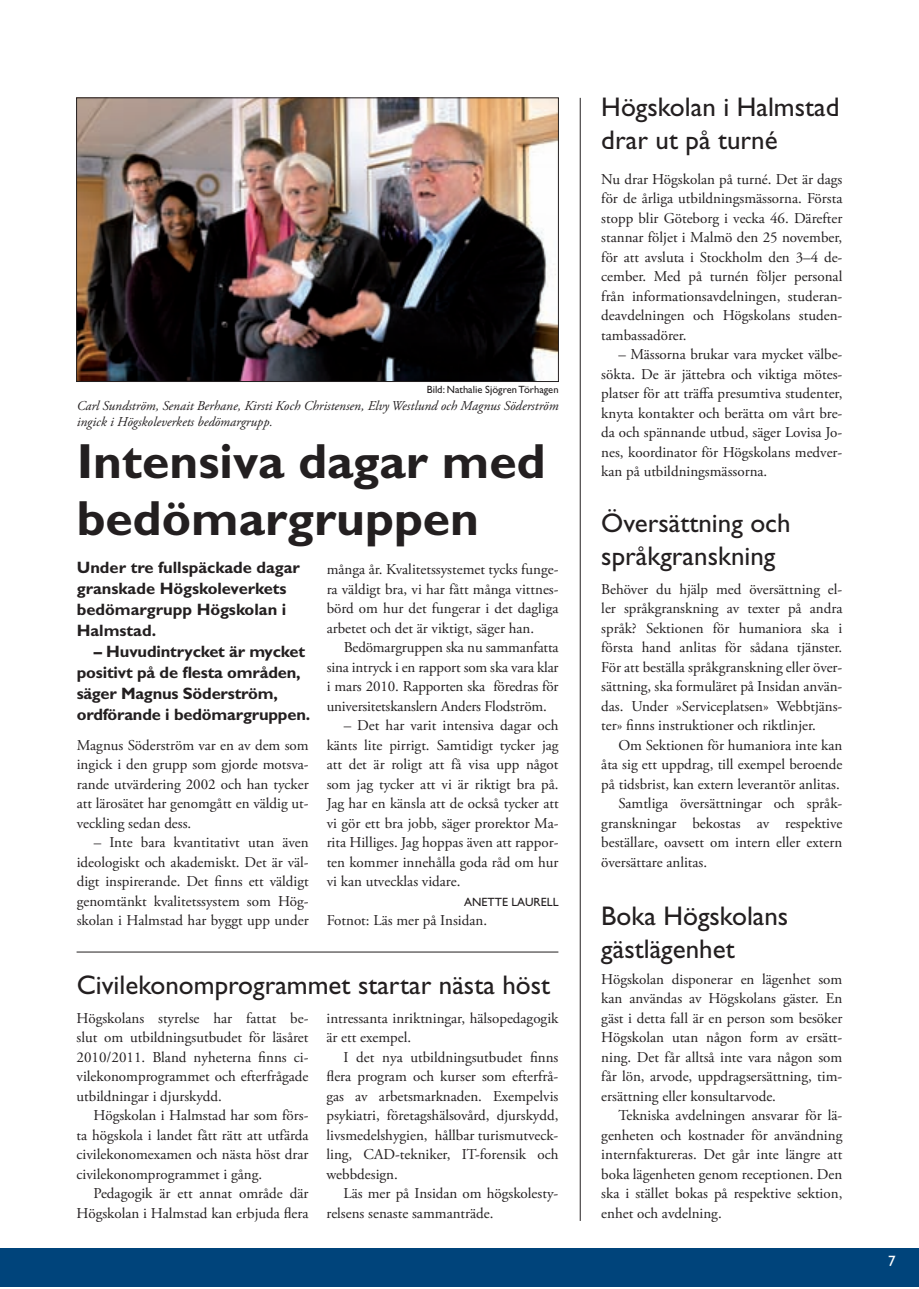
<style>
.page{position:relative;width:919px;height:1289px;background:#fff}
.page>*{position:absolute;margin:0;border:0;box-sizing:border-box;transform-origin:0 0}
.Rubrik2{font:700 49.5px/57px "Gill Sans Std";color:#231f20}
.Notisrubrik{font:27px/33px "Gill Sans Std";color:#231f20}
.Ingressindrag{font:700 16.5px/21px "Gill Sans Std";letter-spacing:-.01em;color:#231f20}
.Ingress{font:700 16.5px/21px "Gill Sans Std";color:#231f20}
.Brödtext__indrag{font:15px/19.5px "Adobe Garamond Pro";color:#231f20;text-align:justify}
.Brödtext__ej_indrag{font:15px/19.5px "Adobe Garamond Pro";color:#231f20;text-align:justify}
.Brödtext__indrag-2{font:15px "Gill Sans Std";color:#fff}
.Bildtext{font:italic 13.5px/16.5px "Adobe Garamond Pro";color:#231f20}
.Byline{font:12px "Gill Sans Std";color:#231f20}
.Bildbyline{font:10.5px "Gill Sans Std";color:#231f20}
</style>
<div class="page">
<div style="left:0;top:1247px;width:918px;height:39px;background:#00447b"></div>
<hr style="left:580px;top:98px;width:1px;height:1122px;background:#231f20">
<img style="left:78px;top:100px;width:478px;height:280px">
<div style="left:76px;top:98px;width:482px;height:284px;border:1px solid #231f20"></div>
<hr style="left:77px;top:951px;width:481px;height:1px;background:#231f20">
<p class="Bildbyline" style="left:427px;top:383px;width:133px">Bild: Nathalie Sjögren Törhagen</p>
<p class="Bildtext" style="left:77px;top:397px;width:483px">Carl Sundström, Senait Berhane, Kirsti Koch Christensen, Elvy Westlund och Magnus Söderström ingick i Högskoleverkets bedömargrupp.</p>
<p class="Rubrik2" style="left:77px;top:433px;width:470px">Intensiva dagar med bedömargruppen</p>
<p class="Ingress" style="left:77px;top:557px;width:224px">Under tre fullspäckade dagar granskade Högskoleverkets bedömargrupp Högskolan i<br>Halmstad.</p>
<p class="Ingressindrag" style="left:77px;top:641px;width:235px;text-indent:17px">– Huvudintrycket är mycket positivt på de flesta områden, säger Magnus Söderström, ordförande i bedömargruppen.</p>
<p class="Brödtext__ej_indrag" style="left:77px;top:735px;width:233px">Magnus Söderström var en av dem som ingick i den grupp som gjorde motsva&shy;rande utvärdering 2002 och han tycker att lärosätet har genomgått en väldig ut&shy;veckling sedan dess.</p>
<p class="Brödtext__indrag" style="left:77px;top:833px;width:233px;text-indent:17px">– Inte bara kvantitativt utan även ideologiskt och akademiskt. Det är väl&shy;digt inspirerande. Det finns ett väldigt genomtänkt kvalitetssystem som Hög&shy;skolan i Halmstad har byggt upp under</p>
<p class="Brödtext__indrag" style="left:326px;top:560px;width:233px">många år. Kvalitetssystemet tycks funge&shy;ra väldigt bra, vi har fått många vittnes&shy;börd om hur det fungerar i det dagliga arbetet och det är viktigt, säger han.</p>
<p class="Brödtext__indrag" style="left:326px;top:638px;width:233px;text-indent:17px">Bedömargruppen ska nu sammanfatta sina intryck i en rapport som ska vara klar i mars 2010. Rapporten ska föredras för universitetskanslern Anders Flodström.</p>
<p class="Brödtext__indrag" style="left:326px;top:716px;width:233px;text-indent:17px">– Det har varit intensiva dagar och känts lite pirrigt. Samtidigt tycker jag att det är roligt att få visa upp något som jag tycker att vi är riktigt bra på.<br>Jag har en känsla att de också tycker att vi gör ett bra jobb, säger prorektor Ma&shy;rita Hilliges. Jag hoppas även att rappor&shy;ten kommer innehålla goda råd om hur vi kan utvecklas vidare.</p>
<p class="Byline" style="left:464px;top:894px;width:96px">ANETTE LAURELL</p>
<p class="Brödtext__ej_indrag" style="left:326px;top:911px;width:162px">Fotnot: Läs mer på Insidan.</p>
<p class="Notisrubrik" style="left:77px;top:968px;width:475px">Civilekonomprogrammet startar nästa höst</p>
<p class="Brödtext__ej_indrag" style="left:77px;top:1008px;width:233px">Högskolans styrelse har fattat be&shy;slut om utbildningsutbudet för läsåret 2010/2011. Bland nyheterna finns ci&shy;vilekonomprogrammet och efterfrågade utbildningar i djurskydd.</p>
<p class="Brödtext__indrag" style="left:77px;top:1106px;width:233px;text-indent:17px">Högskolan i Halmstad har som förs&shy;ta högskola i landet fått rätt att utfärda civilekonomexamen och nästa höst drar civilekonomprogrammet i gång.</p>
<p class="Brödtext__indrag" style="left:77px;top:1184px;width:233px;text-align:right">Pedagogik är ett annat område där<br>Högskolan i Halmstad kan erbjuda flera</p>
<p class="Brödtext__indrag" style="left:326px;top:1008px;width:233px">intressanta inriktningar, hälsopedagogik är ett exempel.</p>
<p class="Brödtext__indrag" style="left:326px;top:1047px;width:233px;text-indent:17px">I det nya utbildningsutbudet finns flera program och kurser som efterfrå&shy;gas av arbetsmarknaden. Exempelvis psykiatri, företagshälsovård, djurskydd, livsmedelshygien, hållbar turismutveck&shy;ling, CAD-tekniker, IT-forensik och webbdesign.</p>
<p class="Brödtext__indrag" style="left:326px;top:1184px;width:233px;text-indent:17px">Läs mer på Insidan om högskolesty&shy;relsens senaste sammanträde.</p>
<p class="Notisrubrik" style="left:601px;top:91px;width:240px">Högskolan i Halmstad drar ut på turné</p>
<p class="Brödtext__ej_indrag" style="left:601px;top:170px;width:242px">Nu drar Högskolan på turné. Det är dags för de årliga utbildningsmässorna. Första stopp blir Göteborg i vecka 46. Därefter stannar följet i Malmö den 25 november, för att avsluta i Stockholm den 3–4 de&shy;cember. Med på turnén följer personal från informationsavdelningen, studeran&shy;deavdelningen och Högskolans studen&shy;tambassadörer.</p>
<p class="Brödtext__indrag" style="left:601px;top:345px;width:242px;text-indent:17px">– Mässorna brukar vara mycket välbe&shy;sökta. De är jättebra och viktiga mötes&shy;platser för att träffa presumtiva studenter, knyta kontakter och berätta om vårt bre&shy;da och spännande utbud, säger Lovisa Jo&shy;nes, koordinator för Högskolans medver&shy;kan på utbildningsmässorna.</p>
<p class="Notisrubrik" style="left:601px;top:507px;width:191px">Översättning och språkgranskning</p>
<p class="Brödtext__ej_indrag" style="left:601px;top:579px;width:242px">Behöver du hjälp med översättning el&shy;ler språkgranskning av texter på andra språk? Sektionen för humaniora ska i första hand anlitas för sådana tjänster.<br>För att beställa språkgranskning eller över&shy;sättning, ska formuläret på Insidan använ&shy;das. Under »Serviceplatsen» Webbtjäns&shy;ter» finns instruktioner och riktlinjer.</p>
<p class="Brödtext__indrag" style="left:601px;top:735px;width:242px;text-indent:17px">Om Sektionen för humaniora inte kan åta sig ett uppdrag, till exempel beroende på tidsbrist, kan extern leverantör anlitas.</p>
<p class="Brödtext__indrag" style="left:601px;top:794px;width:242px;text-indent:17px">Samtliga översättningar och språk&shy;granskningar bekostas av respektive beställare, oavsett om intern eller extern översättare anlitas.</p>
<p class="Notisrubrik" style="left:601px;top:899px;width:188px">Boka Högskolans gästlägenhet</p>
<p class="Brödtext__ej_indrag" style="left:601px;top:969px;width:242px">Högskolan disponerar en lägenhet som kan användas av Högskolans gäster. En gäst i detta fall är en person som besöker Högskolan utan någon form av ersätt&shy;ning. Det får alltså inte vara någon som får lön, arvode, uppdragsersättning, tim&shy;ersättning eller konsultarvode.</p>
<p class="Brödtext__indrag" style="left:601px;top:1106px;width:242px;text-indent:17px">Tekniska avdelningen ansvarar för lä&shy;genheten och kostnader för användning internfaktureras. Det går inte längre att boka lägenheten genom receptionen. Den ska i stället bokas på respektive sektion, enhet och avdelning.</p>
<p class="Brödtext__indrag-2" style="left:887px;top:1251px;width:9px">7</p>
</div>
